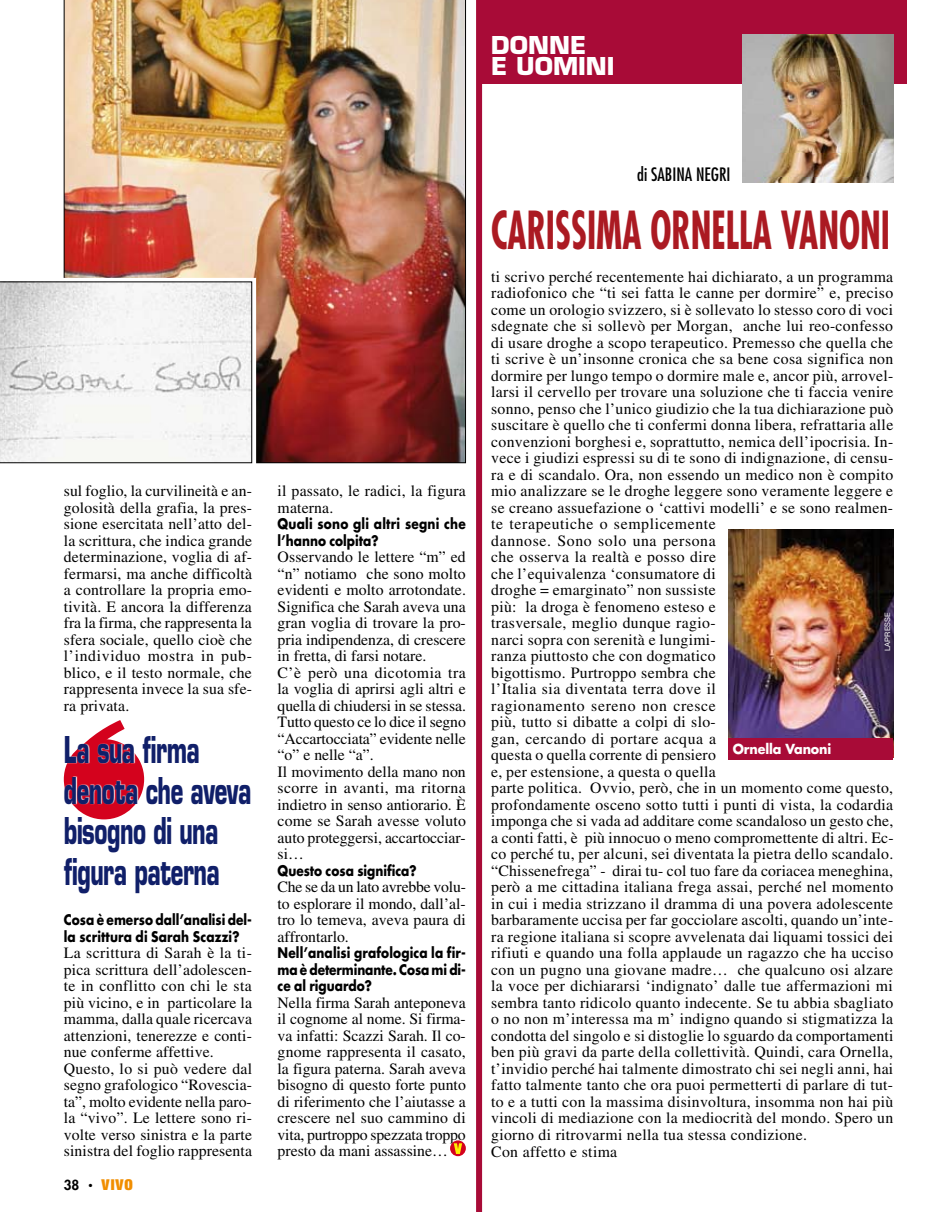
<style>
.page{position:relative;width:936px;height:1212px;background:#fff}
.page>*{position:absolute;margin:0;border:0;box-sizing:border-box;transform-origin:0 0}
.t1{font:700 condensed 51px "Futura";color:#ab1a22;scale:.71 1}
.t2{font:700 36px/40.5px "Eurostile LT Std";letter-spacing:-.02em;color:#101f69;scale:.61 1}
.t3{font:700 24px/21px "Eurostile";color:#fff}
.t4{font:condensed 18px "Futura";color:#000}
.t5{font:15.75px/16.5px "Times LT Std";letter-spacing:.02em;color:#000}
.t6{font:15.75px/16.5px "Times";letter-spacing:.005em;color:#000}
.t7{font:900 condensed 15px "Helvetica Neue LT Std";color:#f18e00}
.t8{font:700 14.25px/16.5px "Futura Std";letter-spacing:-.01em;color:#000;scale:.85 1}
.t9{font:700 13.5px "Futura";letter-spacing:-.01em;color:#fff;scale:.94 1}
.t10{font:800 13.5px "Futura Std";color:#000}
.t11{font:7.5px "Helvetica Neue LT Std";letter-spacing:.025em;color:#fff}
</style>
<div class="page">
<img style="left:64px;top:0;width:402px;height:463px">
<div style="left:480px;top:0;width:427px;height:84px;background:#a80b37"></div>
<div style="left:476px;top:0;width:6px;height:1212px;background:#a80b37"></div>
<img style="left:742px;top:34px;width:151px;height:149px">
<img style="left:728px;top:529px;width:165px;height:209px">
<div style="left:728px;top:738px;width:165px;height:21px;background:#a80b37"></div>
<svg style="left:450px;top:1140px;width:16px;height:16px"></svg>
<svg style="left:454px;top:1143px;width:8px;height:11px"></svg>
<svg style="left:0;top:278px;width:256px;height:186px"></svg>
<svg style="left:0;top:282px;width:252px;height:181px"></svg>
<svg style="left:94px;top:720px;width:31px;height:15px"></svg>
<h3 class="t3" style="left:491px;top:35px;width:125px">DONNE<br>E UOMINI</h3>
<p class="t6" style="left:64px;top:482px;width:190px;text-align:justify">sul foglio, la curvilineità e an&shy;golosità della grafia, la pres&shy;sione esercitata nell’atto del&shy;la scrittura, che indica grande determinazione, voglia di af&shy;fermarsi, ma anche difficoltà a controllare la propria emo&shy;tività. E ancora la differenza fra la firma, che rappresenta la sfera sociale, quello cioè che l’individuo mostra in pub&shy;blico, e il testo normale, che rappresenta invece la sua sfe&shy;ra privata.</p>
<h2 class="t2" style="left:64px;top:730px;width:309px">La sua firma denota che aveva bisogno di una figura paterna</h2>
<p class="t8" style="left:64px;top:911px;width:223px">Cosa è emerso dall’analisi del&shy;la scrittura di Sarah Scazzi?</p>
<p class="t6" style="left:64px;top:944px;width:190px">La scrittura di Sarah è la ti&shy;pica scrittura dell’adolescen&shy;te in conflitto con chi le sta più vicino, e in particolare la mamma, dalla quale ricercava attenzioni, tenerezze e conti&shy;nue conferme affettive.<br>Questo, lo si può vedere dal segno grafologico “Rovescia&shy;ta”, molto evidente nella paro&shy;la “vivo”. Le lettere sono ri&shy;volte verso sinistra e la parte sinistra del foglio rappresenta</p>
<p class="t10" style="left:64px;top:1176px;width:17px">38</p>
<p class="t7" style="left:89px;top:1174px;width:46px"><sup>●</sup> VIVO</p>
<p class="t6" style="left:277px;top:482px;width:190px">il passato, le radici, la figura materna.</p>
<p class="t8" style="left:277px;top:515px;width:223px">Quali sono gli altri segni che l’hanno colpita?</p>
<p class="t6" style="left:277px;top:548px;width:190px">Osservando le lettere “m” ed “n” notiamo che sono molto evidenti e molto arrotondate.<br>Significa che Sarah aveva una gran voglia di trovare la pro&shy;pria indipendenza, di crescere in fretta, di farsi notare.<br>C’è però una dicotomia tra la voglia di aprirsi agli altri e quella di chiudersi in se stessa.<br>Tutto questo ce lo dice il segno “Accartocciata” evidente nelle “o” e nelle “a”.<br>Il movimento della mano non scorre in avanti, ma ritorna indietro in senso antiorario. È come se Sarah avesse voluto auto proteggersi, accartocciar&shy;si…</p>
<p class="t8" style="left:277px;top:862px;width:165px">Questo cosa significa?</p>
<p class="t6" style="left:277px;top:878px;width:190px;text-align:justify">Che se da un lato avrebbe volu&shy;to esplorare il mondo, dall’al&shy;tro lo temeva, aveva paura di affrontarlo.</p>
<p class="t8" style="left:277px;top:944px;width:223px;text-align:justify">Nell’analisi grafologica la fir&shy;ma è determinante. Cosa mi di&shy;ce al riguardo?</p>
<p class="t6" style="left:277px;top:994px;width:190px;text-align:justify">Nella firma Sarah anteponeva il cognome al nome. Si firma&shy;va infatti: Scazzi Sarah. Il co&shy;gnome rappresenta il casato, la figura paterna. Sarah aveva bisogno di questo forte punto di riferimento che l’aiutasse a crescere nel suo cammino di vita, purtroppo spezzata troppo presto da mani assassine…</p>
<p class="t4" style="left:637px;top:163px;width:95px">DI SABINA NEGRI</p>
<h1 class="t1" style="left:491px;top:197px;width:563px">CARISSIMA ORNELLA VANONI</h1>
<p class="t5" style="left:491px;top:268px;width:404px">ti scrivo perché recentemente hai dichiarato, a un programma radiofonico che “ti sei fatta le canne per dormire” e, preciso come un orologio svizzero, si è sollevato lo stesso coro di voci sdegnate che si sollevò per Morgan, anche lui reo-confesso di usare droghe a scopo terapeutico. Premesso che quella che ti scrive è un’insonne cronica che sa bene cosa significa non dormire per lungo tempo o dormire male e, ancor più, arrovel&shy;larsi il cervello per trovare una soluzione che ti faccia venire sonno, penso che l’unico giudizio che la tua dichiarazione può suscitare è quello che ti confermi donna libera, refrattaria alle convenzioni borghesi e, soprattutto, nemica dell’ipocrisia. In&shy;vece i giudizi espressi su di te sono di indignazione, di censu&shy;ra e di scandalo. Ora, non essendo un medico non è compito mio analizzare se le droghe leggere sono veramente leggere e se creano assuefazione o ‘cattivi modelli’ e se sono realmen&shy;te terapeutiche o semplicemente<br>dannose. Sono solo una persona<br>che osserva la realtà e posso dire<br>che l’equivalenza ‘consumatore di<br>droghe = emarginato” non sussiste<br>più: la droga è fenomeno esteso e<br>trasversale, meglio dunque ragio-<br>narci sopra con serenità e lungimi-<br>ranza piuttosto che con dogmatico<br>bigottismo. Purtroppo sembra che<br>l’Italia sia diventata terra dove il<br>ragionamento sereno non cresce<br>più, tutto si dibatte a colpi di slo-<br>gan, cercando di portare acqua a<br>questa o quella corrente di pensiero<br>e, per estensione, a questa o quella<br>parte politica. Ovvio, però, che in un momento come questo, profondamente osceno sotto tutti i punti di vista, la codardia imponga che si vada ad additare come scandaloso un gesto che, a conti fatti, è più innocuo o meno compromettente di altri. Ec&shy;co perché tu, per alcuni, sei diventata la pietra dello scandalo. “Chissenefrega” - dirai tu- col tuo fare da coriacea meneghina, però a me cittadina italiana frega assai, perché nel momento in cui i media strizzano il dramma di una povera adolescente barbaramente uccisa per far gocciolare ascolti, quando un’inte&shy;ra regione italiana si scopre avvelenata dai liquami tossici dei rifiuti e quando una folla applaude un ragazzo che ha ucciso con un pugno una giovane madre… che qualcuno osi alzare la voce per dichiararsi ‘indignato’ dalle tue affermazioni mi sembra tanto ridicolo quanto indecente. Se tu abbia sbagliato o no non m’interessa ma m’ indigno quando si stigmatizza la condotta del singolo e si distoglie lo sguardo da comportamenti ben più gravi da parte della collettività. Quindi, cara Ornella, t’invidio perché hai talmente dimostrato chi sei negli anni, hai fatto talmente tanto che ora puoi permetterti di parlare di tut&shy;to e a tutti con la massima disinvoltura, insomma non hai più vincoli di mediazione con la mediocrità del mondo. Spero un giorno di ritrovarmi nella tua stessa condizione.<br>Con affetto e stima</p>
<p class="t11" style="left:883px;top:651px;width:41px;rotate:-90deg">lapresse</p>
<p class="t9" style="left:732px;top:740px;width:106px">Ornella Vanoni</p>
</div>
